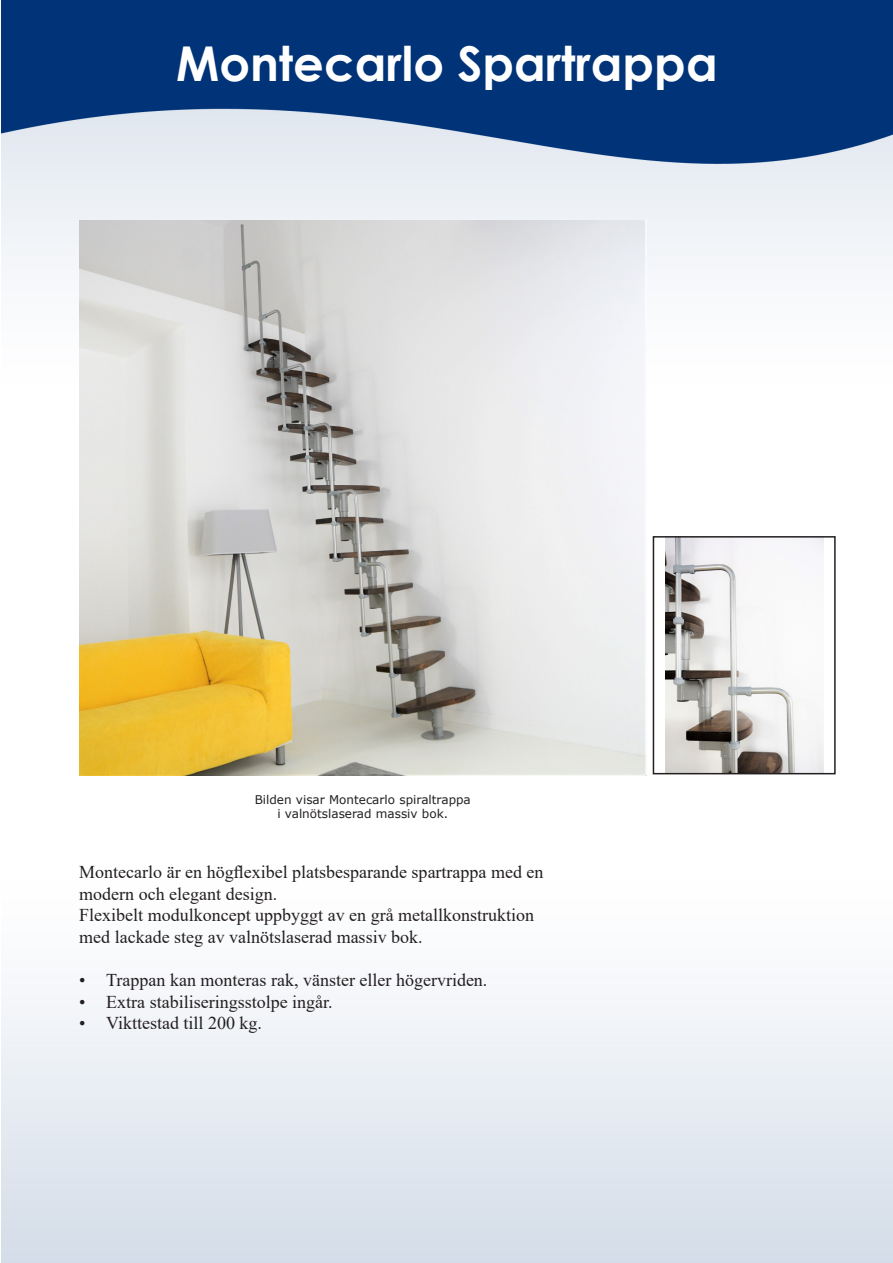
<style>
.page{position:relative;width:893px;height:1263px;background:#fff}
.page>*{position:absolute;margin:0;border:0;box-sizing:border-box;transform-origin:0 0}
.t1{font:700 48px "Century Gothic";color:#fff}
.t2{font:18px/21.6px "Times New Roman";color:#231f20}
.t3{font:12px "Verdana";color:#231f20}
</style>
<div class="page">
<img style="left:2px;top:0;width:891px;height:1263px">
<img style="left:79px;top:221px;width:567px;height:555px">
<img style="left:665px;top:539px;width:158px;height:232px">
<div style="left:653px;top:536px;width:183px;height:238px;border:2px solid #231f20"></div>
<p class="t1" style="left:176px;top:33px;width:543px">Montecarlo Spartrappa</p>
<p class="t3" style="left:255px;top:791px;width:218px">Bilden visar Montecarlo spiraltrappa</p>
<p class="t3" style="left:277px;top:805px;width:172px">i valnötslaserad massiv bok.</p>
<p class="t2" style="left:79px;top:861px;width:466px">Montecarlo är en högflexibel platsbesparande spartrappa med en modern och elegant design.</p>
<p class="t2" style="left:79px;top:904px;width:456px">Flexibelt modulkoncept uppbyggt av en grå metallkonstruktion</p>
<p class="t2" style="left:79px;top:925px;width:345px">med lackade steg av valnötslaserad massiv bok.</p>
<p class="t2" style="left:79px;top:969px;width:410px">• Trappan kan monteras rak, vänster eller högervriden.</p>
<p class="t2" style="left:79px;top:990px;width:255px">• Extra stabiliseringsstolpe ingår.</p>
<p class="t2" style="left:79px;top:1012px;width:184px">• Vikttestad till 200 kg.</p>
</div>
